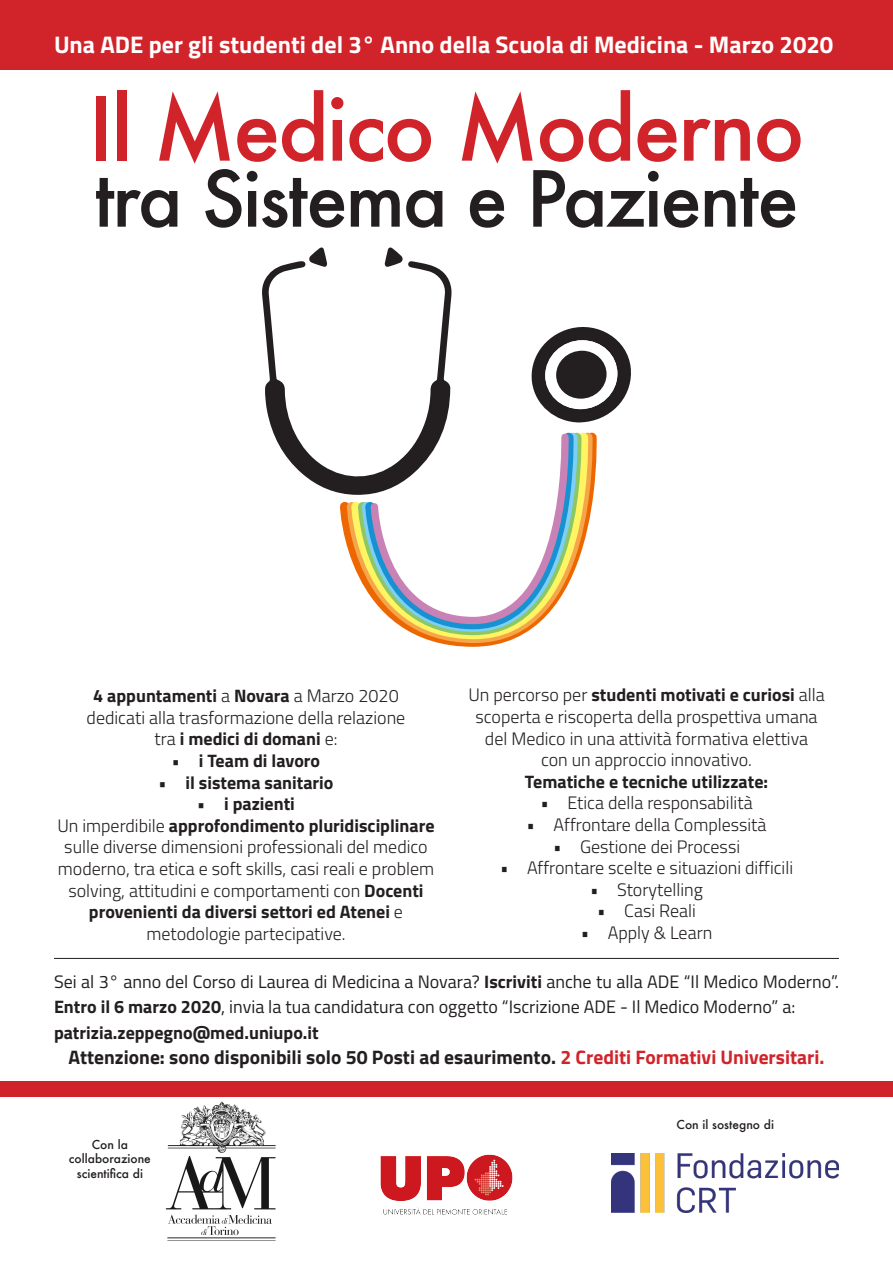
<style>
.page{position:relative;width:893px;height:1263px;background:#fff}
.page>*{position:absolute;margin:0;border:0;box-sizing:border-box;transform-origin:0 0}
.t1{font:500 85.5px "Futura";letter-spacing:-.03em;color:#d1232a}
.t2{font:500 75px "Futura";letter-spacing:-.03em;color:#231f20}
.t3{font:700 24px "Titillium Web";color:#fff}
.t4{font:700 19.5px "Titillium Web";color:#231f20}
.t5{font:300 18px/21.6px "Titillium Web";color:#231f20;text-align:center}
.t6{font:18px/25.5px "Titillium Web";color:#231f20}
.t7{font:700 18px "Titillium Web";color:#231f20}
.t8{font:500 12px "Futura";color:#231f20}
.s1{font-weight:300}
.s2{font-weight:700}
.s3{color:#d1232a}
</style>
<div class="page">
<img style="left:611px;top:1154px;width:227px;height:59px">
<img style="left:380px;top:1154px;width:133px;height:61px">
<svg style="left:429px;top:640px;width:82px;height:4px"></svg>
<svg style="left:403px;top:628px;width:129px;height:6px"></svg>
<svg style="left:262px;top:247px;width:369px;height:381px"></svg>
<div style="left:0;top:0;width:893px;height:69px;background:#d1232a"></div>
<img style="left:165px;top:1101px;width:111px;height:140px">
<div style="left:0;top:1082px;width:893px;height:15px;background:#d1232a"></div>
<hr style="left:54px;top:958px;width:785px;height:1px;background:#231f20">
<p class="t3" style="left:54px;top:26px;width:781px">Una ADE per gli studenti del 3° Anno della Scuola di Medicina - Marzo 2020</p>
<p class="t1" style="left:88px;top:70px;width:718px">Il Medico Moderno</p>
<p class="t2" style="left:94px;top:147px;width:706px">tra Sistema e Paziente</p>
<p class="t7" style="left:93px;top:682px;width:307px">4 appuntamenti <span class="s1">a</span> Novara <span class="s1">a Marzo 2020</span></p>
<p class="t5" style="left:87px;top:706px;width:320px">dedicati alla trasformazione della relazione</p>
<p class="t7" style="left:155px;top:725px;width:184px"><span class="s1">tra</span> i medici di domani <span class="s1">e:</span></p>
<p class="t7" style="left:172px;top:747px;width:150px">• i Team di lavoro</p>
<p class="t7" style="left:158px;top:768px;width:177px">• il sistema sanitario</p>
<p class="t7" style="left:197px;top:790px;width:99px">• i pazienti</p>
<p class="t5" style="left:57px;top:814px;width:379px">Un imperdibile <span class="s2">approfondimento pluridisciplinare </span>sulle diverse dimensioni professionali del medico moderno, tra etica e soft skills, casi reali e problem solving, attitudini e comportamenti con <span class="s2">Docenti provenienti da diversi settori ed Atenei</span> e metodologie partecipative.</p>
<p class="t5" style="left:468px;top:683px;width:358px">Un percorso per <span class="s2">studenti motivati e curiosi</span> alla scoperta e riscoperta della prospettiva umana</p>
<p class="t5" style="left:485px;top:727px;width:325px">del Medico in una attività formativa elettiva</p>
<p class="t5" style="left:541px;top:748px;width:212px">con un approccio innovativo.</p>
<p class="t7" style="left:525px;top:768px;width:245px">Tematiche e tecniche utilizzate:</p>
<p class="t5" style="left:540px;top:791px;width:214px">• Etica della responsabilità</p>
<p class="t5" style="left:527px;top:813px;width:241px">• Affrontare della Complessità</p>
<p class="t5" style="left:553px;top:835px;width:189px">• Gestione dei Processi</p>
<p class="t5" style="left:500px;top:856px;width:295px">• Affrontare scelte e situazioni difficili</p>
<p class="t5" style="left:590px;top:878px;width:114px">• Storytelling</p>
<p class="t5" style="left:597px;top:899px;width:100px">• Casi Reali</p>
<p class="t5" style="left:581px;top:921px;width:133px">• Apply &amp; Learn</p>
<p class="t6" style="left:54px;top:968px;width:786px">Sei al 3° anno del Corso di Laurea di Medicina a Novara? <span class="s2">Iscriviti</span> anche tu alla ADE “Il Medico Moderno”.<br><span class="s2">Entro il 6 marzo 2020</span>, invia la tua candidatura con oggetto “Iscrizione ADE - Il Medico Moderno” a:</p>
<p class="t7" style="left:54px;top:1018px;width:266px">patrizia.zeppegno@med.uniupo.it</p>
<p class="t4" style="left:69px;top:1042px;width:757px">Attenzione: sono disponibili solo 50 Posti ad esaurimento. <span class="s3">2 Crediti Formativi Universitari.</span></p>
<p class="t8" style="left:92px;top:1136px;width:38px">Con la</p>
<p class="t8" style="left:69px;top:1150px;width:84px">collaborazione</p>
<p class="t8" style="left:77px;top:1165px;width:68px">scientifica di</p>
<p class="t8" style="left:677px;top:1116px;width:99px">Con il sostegno di</p>
</div>
